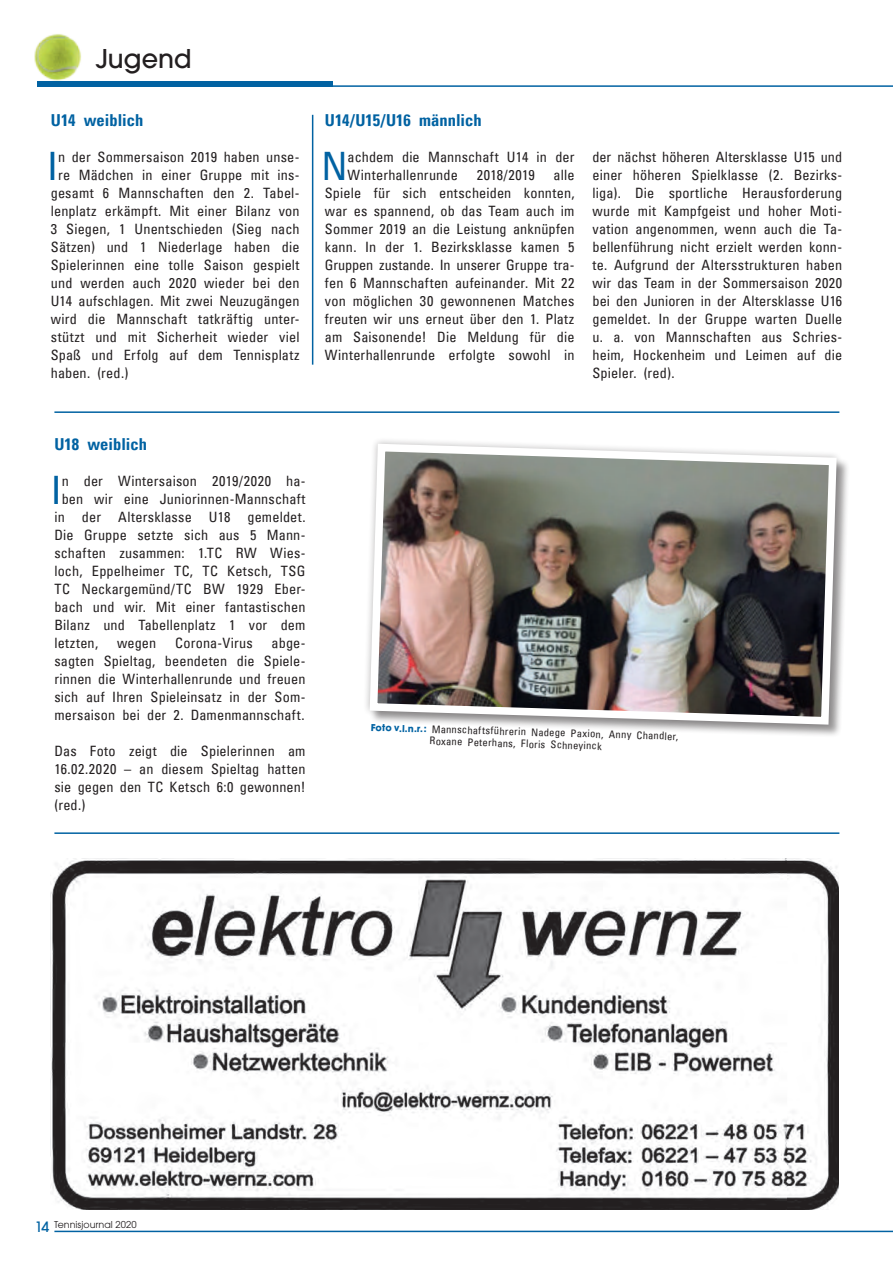
<style>
.page{position:relative;width:893px;height:1263px;background:#fff}
.page>*{position:absolute;margin:0;border:0;box-sizing:border-box;transform-origin:0 0}
.t1{font:condensed 39.15px "Univers";color:#0162a2}
.t2{font:500 28.5px "Avant Garde Gothic Itc T";color:#231f20}
.t3{font:700 condensed 16.5px "Univers";color:#0162a2}
.t4{font:condensed 14.25px/18px "Univers";letter-spacing:.01em;color:#231f20;text-align:justify}
.t5{font:condensed 10.5px/12.1px "Univers";color:#231f20}
.t6{font:10.5px "Avant Garde Gothic Itc T";color:#231f20}
.s1{font-family:"Avant Garde Gothic Itc T";font-weight:700;font-stretch:normal;color:#0162a2}
.s2{font-weight:500;font-size:15.75px;color:#0162a2}
</style>
<div class="page">
<hr style="left:54px;top:1231px;width:839px;height:1px;background:#0162a2">
<img style="left:34px;top:34px;width:47px;height:47px">
<hr style="left:37px;top:85px;width:856px;height:2px;background:#0162a2">
<hr style="left:54px;top:411px;width:785px;height:2px;background:#0162a2">
<hr style="left:54px;top:832px;width:785px;height:2px;background:#0162a2">
<hr style="left:312px;top:115px;width:1px;height:250px;background:#0162a2">
<div style="left:37px;top:81px;width:296px;height:5px;background:#0162a2"></div>
<div style="left:370px;top:444px;width:480px;height:293px;background:#231f20;opacity:.45"></div>
<svg style="left:370px;top:444px;width:474px;height:288px"></svg>
<img style="left:366px;top:440px;width:474px;height:288px">
<img style="left:51px;top:859px;width:788px;height:351px">
<h2 class="t2" style="left:96px;top:41px;width:98px">Jugend</h2>
<p class="t3" style="left:51px;top:110px;width:94px">U14 weiblich</p>
<h1 class="t1" style="left:47px;top:141px;width:12px">I</h1>
<p class="t4" style="left:58px;top:148px;width:243px">n der Sommersaison 2019 haben unse-</p>
<p class="t4" style="left:58px;top:166px;width:243px">re Mädchen in einer Gruppe mit ins-</p>
<p class="t4" style="left:51px;top:184px;width:250px">gesamt 6 Mannschaften den 2. Tabel-</p>
<p class="t4" style="left:51px;top:202px;width:250px">lenplatz erkämpft. Mit einer Bilanz von</p>
<p class="t4" style="left:51px;top:220px;width:250px">3 Siegen, 1 Unentschieden (Sieg nach</p>
<p class="t4" style="left:51px;top:238px;width:250px">Sätzen) und 1 Niederlage haben die</p>
<p class="t4" style="left:51px;top:256px;width:250px">Spielerinnen eine tolle Saison gespielt</p>
<p class="t4" style="left:51px;top:274px;width:250px">und werden auch 2020 wieder bei den</p>
<p class="t4" style="left:51px;top:292px;width:250px">U14 aufschlagen. Mit zwei Neuzugängen</p>
<p class="t4" style="left:51px;top:310px;width:250px">wird die Mannschaft tatkräftig unter-</p>
<p class="t4" style="left:51px;top:328px;width:250px">stützt und mit Sicherheit wieder viel</p>
<p class="t4" style="left:51px;top:346px;width:250px">Spaß und Erfolg auf dem Tennisplatz</p>
<p class="t4" style="left:51px;top:364px;width:79px">haben. (red.)</p>
<p class="t3" style="left:325px;top:110px;width:158px">U14/U15/U16 männlich</p>
<h1 class="t1" style="left:321px;top:141px;width:28px">N</h1>
<p class="t4" style="left:348px;top:148px;width:228px">achdem die Mannschaft U14 in der<br>Winterhallenrunde</p>
<p class="t4" style="left:325px;top:166px;width:251px;text-indent:229px">alle Spiele für sich entscheiden konnten, war es spannend, ob das Team auch im Sommer 2019 an die Leistung anknüpfen kann. In der 1. Bezirksklasse kamen 5<br>Gruppen zustande. In unserer Gruppe tra&shy;fen 6 Mannschaften aufeinander. Mit 22 von möglichen 30 gewonnenen Matches freuten wir uns erneut über den 1. Platz am Saisonende! Die Meldung für die Winterhallenrunde erfolgte sowohl in</p>
<p class="t4" style="left:477px;top:166px;width:60px">2018/2019</p>
<p class="t4" style="left:592px;top:148px;width:251px">der nächst höheren Altersklasse U15 und einer höheren Spielklasse (2. Bezirks&shy;liga). Die sportliche Herausforderung wurde mit Kampfgeist und hoher Moti&shy;vation angenommen, wenn auch die Ta&shy;bellenführung nicht erzielt werden konn&shy;te. Aufgrund der Altersstrukturen haben wir das Team in der Sommersaison 2020 bei den Junioren in der Altersklasse U16 gemeldet. In der Gruppe warten Duelle u. a. von Mannschaften aus Schries&shy;heim, Hockenheim und Leimen auf die Spieler. (red).</p>
<p class="t3" style="left:54px;top:434px;width:94px">U18 weiblich</p>
<h1 class="t1" style="left:51px;top:465px;width:12px">I</h1>
<p class="t4" style="left:62px;top:472px;width:245px">n der Wintersaison 2019/2020 ha-</p>
<p class="t4" style="left:62px;top:490px;width:245px">ben wir eine Juniorinnen-Mannschaft</p>
<p class="t4" style="left:54px;top:508px;width:253px">in der Altersklasse U18 gemeldet.</p>
<p class="t4" style="left:54px;top:526px;width:253px">Die Gruppe setzte sich aus 5 Mann-</p>
<p class="t4" style="left:54px;top:544px;width:253px">schaften zusammen: 1.TC RW Wies-</p>
<p class="t4" style="left:54px;top:562px;width:253px">loch, Eppelheimer TC, TC Ketsch, TSG</p>
<p class="t4" style="left:54px;top:580px;width:253px">TC Neckargemünd/TC BW 1929 Eber-</p>
<p class="t4" style="left:54px;top:598px;width:253px">bach und wir. Mit einer fantastischen</p>
<p class="t4" style="left:54px;top:616px;width:253px">Bilanz und Tabellenplatz 1 vor dem</p>
<p class="t4" style="left:54px;top:634px;width:45px">letzten,</p>
<p class="t4" style="left:117px;top:634px;width:41px">wegen</p>
<p class="t4" style="left:175px;top:634px;width:79px">Corona-Virus</p>
<p class="t4" style="left:54px;top:634px;width:253px;text-indent:217px">abge&shy;sagten Spieltag, beendeten die Spiele&shy;rinnen die Winterhallenrunde und freuen sich auf Ihren Spieleinsatz in der Som&shy;mersaison bei der 2. Damenmannschaft.</p>
<p class="t4" style="left:54px;top:742px;width:253px">Das Foto zeigt die Spielerinnen am 16.02.2020 – an diesem Spieltag hatten sie gegen den TC Ketsch 6:0 gewonnen! (red.)</p>
<p class="t5" style="left:430px;top:722px;width:250px;text-indent:-59px;rotate:2deg"><span class="s1">Foto v.l.n.r.:</span> Mannschaftsführerin Nadege Paxion, Anny Chandler,<br>Roxane Peterhans, Floris Schneyinck</p>
<p class="t6" style="left:35px;top:1218px;width:103px"><span class="s2">14</span> Tennisjournal 2020</p>
</div>
